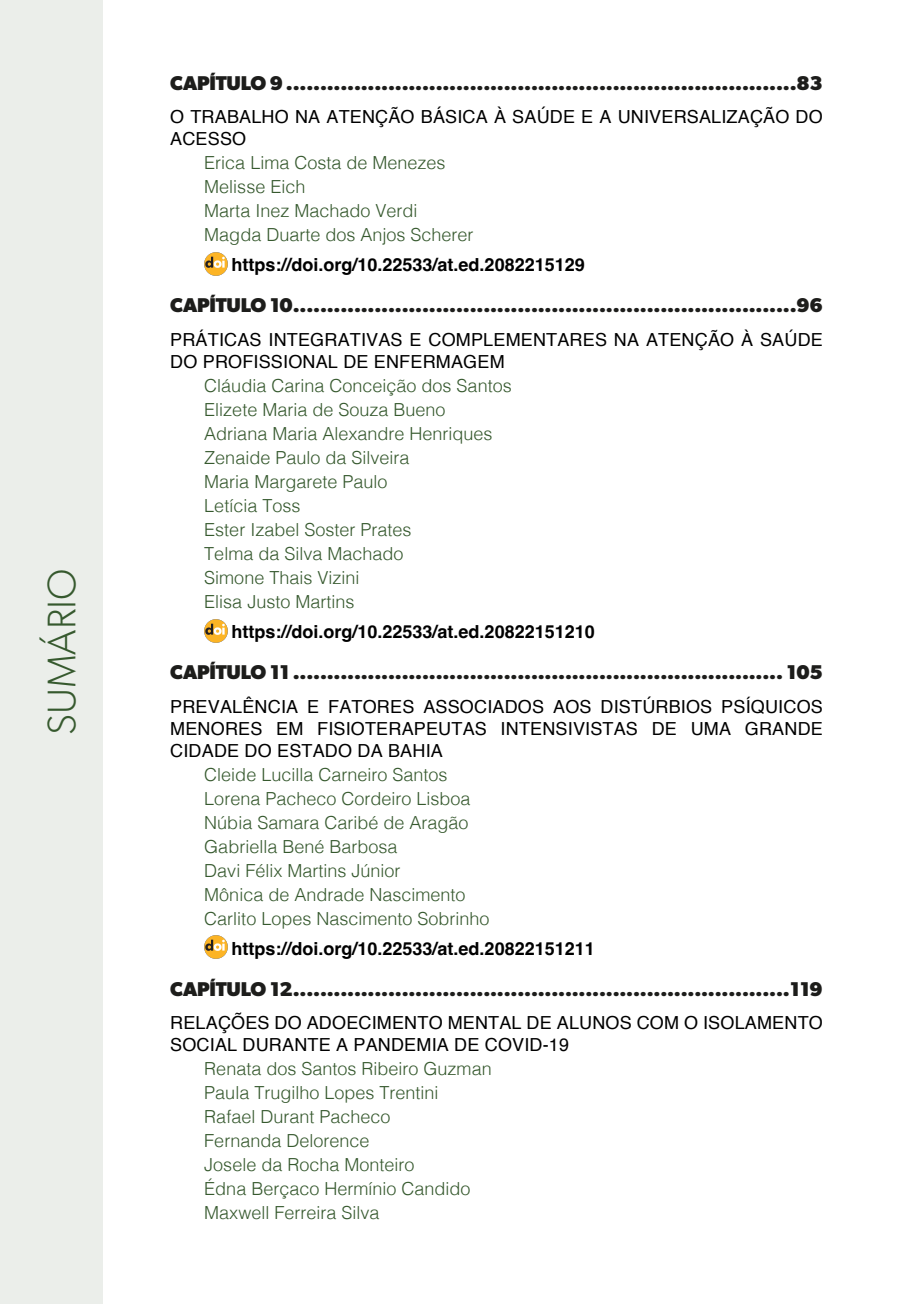
<style>
.page{position:relative;width:908px;height:1304px;background:#fff}
.page>*{position:absolute;margin:0;border:0;box-sizing:border-box;transform-origin:0 0}
.t1{font:300 40px "Gibson";color:#36592e}
.t2{font:700 20px "Gibson";letter-spacing:-.01em;color:#1d1d1b}
.t3{font:300 18px/24px "Helvetica";color:#36592e}
.t4{font:18px/22px "Helvetica";letter-spacing:.01em;color:#000}
.t5{font:700 18px "Helvetica";color:#000}
</style>
<div class="page">
<div style="left:0;top:0;width:103px;height:1304px;background:#ebeeea"></div>
<img style="left:204px;top:252px;width:23px;height:23px">
<img style="left:204px;top:619px;width:23px;height:23px">
<img style="left:204px;top:936px;width:23px;height:23px">
<h1 class="t1" style="left:37px;top:735px;width:167px;rotate:-90deg">SUMÁRIO</h1>
<p class="t2" style="left:170px;top:71px;width:653px">CAPÍTULO 9 ...........................................................................83</p>
<p class="t4" style="left:170px;top:106px;width:653px">O TRABALHO NA ATENÇÃO BÁSICA À SAÚDE E A UNIVERSALIZAÇÃO DO<br>ACESSO</p>
<p class="t3" style="left:204px;top:149px;width:271px">Erica Lima Costa de Menezes<br>Melisse Eich<br>Marta Inez Machado Verdi<br>Magda Duarte dos Anjos Scherer</p>
<p class="t5" style="left:231px;top:254px;width:355px">https://doi.org/10.22533/at.ed.2082215129</p>
<p class="t2" style="left:170px;top:294px;width:653px">CAPÍTULO 10..........................................................................96</p>
<p class="t4" style="left:170px;top:329px;width:653px">PRÁTICAS INTEGRATIVAS E COMPLEMENTARES NA ATENÇÃO À SAÚDE<br>DO PROFISSIONAL DE ENFERMAGEM</p>
<p class="t3" style="left:204px;top:372px;width:309px">Cláudia Carina Conceição dos Santos<br>Elizete Maria de Souza Bueno<br>Adriana Maria Alexandre Henriques<br>Zenaide Paulo da Silveira<br>Maria Margarete Paulo<br>Letícia Toss<br>Ester Izabel Soster Prates<br>Telma da Silva Machado<br>Simone Thais Vizini<br>Elisa Justo Martins</p>
<p class="t5" style="left:231px;top:621px;width:365px">https://doi.org/10.22533/at.ed.20822151210</p>
<p class="t2" style="left:170px;top:660px;width:653px">CAPÍTULO 11 ........................................................................ 105</p>
<p class="t4" style="left:170px;top:696px;width:653px;text-align:justify">PREVALÊNCIA E FATORES ASSOCIADOS AOS DISTÚRBIOS PSÍQUICOS MENORES EM FISIOTERAPEUTAS INTENSIVISTAS DE UMA GRANDE CIDADE DO ESTADO DA BAHIA</p>
<p class="t3" style="left:204px;top:761px;width:287px">Cleide Lucilla Carneiro Santos<br>Lorena Pacheco Cordeiro Lisboa<br>Núbia Samara Caribé de Aragão<br>Gabriella Bené Barbosa<br>Davi Félix Martins Júnior<br>Mônica de Andrade Nascimento<br>Carlito Lopes Nascimento Sobrinho</p>
<p class="t5" style="left:231px;top:938px;width:365px">https://doi.org/10.22533/at.ed.20822151211</p>
<p class="t2" style="left:170px;top:977px;width:653px">CAPÍTULO 12.........................................................................119</p>
<p class="t4" style="left:170px;top:1013px;width:653px">RELAÇÕES DO ADOECIMENTO MENTAL DE ALUNOS COM O ISOLAMENTO<br>SOCIAL DURANTE A PANDEMIA DE COVID-19</p>
<p class="t3" style="left:204px;top:1056px;width:289px">Renata dos Santos Ribeiro Guzman<br>Paula Trugilho Lopes Trentini<br>Rafael Durant Pacheco<br>Fernanda Delorence<br>Josele da Rocha Monteiro<br>Édna Berçaco Hermínio Candido<br>Maxwell Ferreira Silva</p>
</div>
